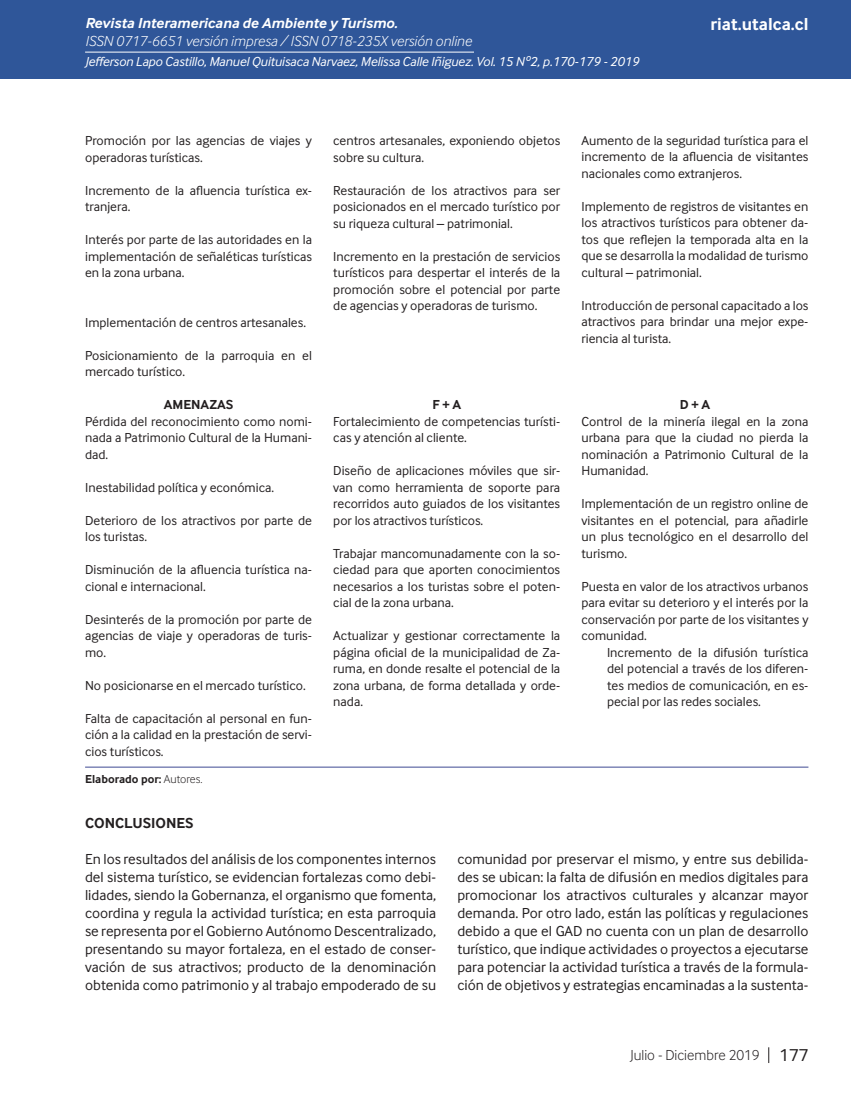
<style>
.page{position:relative;width:851px;height:1106px;background:#fff}
.page>*{position:absolute;margin:0;border:0;box-sizing:border-box;transform-origin:0 0}
.t1{font:700 18px "Inter Face";color:#fff}
.t2{font:15px/18px "Inter Face";color:#231f20;text-align:justify}
.t3{font:italic 300 15px "Inter Face";color:#fff}
.t4{font:italic 700 15px "Inter Face";color:#fff}
.t5{font:300 15px "Inter Face";color:#231f20}
.t6{font:700 15px "Inter Face";color:#231f20}
.t7{font:13.5px/16.5px "Inter Face";color:#231f20;text-align:justify}
.t8{font:italic 13.5px "Inter Face";letter-spacing:-.01em;color:#fff}
.t9{font:700 13.5px "Inter Face";color:#231f20}
.t10{font:700 12px "Inter Face";color:#231f20}
.s1{font-weight:300}
.s2{font-weight:400;font-size:18px}
</style>
<div class="page">
<div style="left:0;top:0;width:850px;height:79px;background:#2f5699"></div>
<hr style="left:85px;top:52px;width:389px;height:1px;background:#fff">
<svg style="left:768px;top:1047px;width:1px;height:16px"></svg>
<hr style="left:85px;top:766px;width:723px;height:1px;background:#3f4993">
<p class="t4" style="left:85px;top:15px;width:314px">Revista Interamericana de Ambiente y Turismo.</p>
<p class="t3" style="left:85px;top:33px;width:388px">ISSN 0717-6651 versión impresa / ISSN 0718-235X versión online</p>
<p class="t8" style="left:85px;top:54px;width:555px">Jefferson Lapo Castillo, Manuel Quituisaca Narvaez, Melissa Calle Iñiguez. Vol. 15 Nº2, p.170-179 - 2019</p>
<h1 class="t1" style="left:710px;top:14px;width:99px">riat.utalca.cl</h1>
<p class="t7" style="left:85px;top:132px;width:228px">Promoción por las agencias de viajes y operadoras turísticas.</p>
<p class="t7" style="left:85px;top:182px;width:228px">Incremento de la afluencia turística ex&shy;tranjera.</p>
<p class="t7" style="left:85px;top:231px;width:228px">Interés por parte de las autoridades en la implementación de señaléticas turísticas en la zona urbana.</p>
<p class="t7" style="left:85px;top:314px;width:222px">Implementación de centros artesanales.</p>
<p class="t7" style="left:85px;top:347px;width:228px">Posicionamiento de la parroquia en el mercado turístico.</p>
<p class="t9" style="left:164px;top:397px;width:71px">AMENAZAS</p>
<p class="t7" style="left:85px;top:413px;width:228px">Pérdida del reconocimiento como nomi&shy;nada a Patrimonio Cultural de la Humani&shy;dad.</p>
<p class="t7" style="left:85px;top:479px;width:190px">Inestabilidad política y económica.</p>
<p class="t7" style="left:85px;top:512px;width:228px">Deterioro de los atractivos por parte de los turistas.</p>
<p class="t7" style="left:85px;top:561px;width:228px">Disminución de la afluencia turística na&shy;cional e internacional.</p>
<p class="t7" style="left:85px;top:611px;width:228px">Desinterés de la promoción por parte de agencias de viaje y operadoras de turis&shy;mo.</p>
<p class="t7" style="left:85px;top:677px;width:222px">No posicionarse en el mercado turístico.</p>
<p class="t7" style="left:85px;top:710px;width:228px">Falta de capacitación al personal en fun&shy;ción a la calidad en la prestación de servi&shy;cios turísticos.</p>
<p class="t7" style="left:333px;top:132px;width:228px">centros artesanales, exponiendo objetos sobre su cultura.</p>
<p class="t7" style="left:333px;top:182px;width:228px">Restauración de los atractivos para ser posicionados en el mercado turístico por su riqueza cultural – patrimonial.</p>
<p class="t7" style="left:333px;top:248px;width:228px">Incremento en la prestación de servicios turísticos para despertar el interés de la promoción sobre el potencial por parte de agencias y operadoras de turismo.</p>
<p class="t9" style="left:432px;top:397px;width:30px">F + A</p>
<p class="t7" style="left:333px;top:413px;width:228px">Fortalecimiento de competencias turísti&shy;cas y atención al cliente.</p>
<p class="t7" style="left:333px;top:462px;width:228px">Diseño de aplicaciones móviles que sir&shy;van como herramienta de soporte para recorridos auto guiados de los visitantes por los atractivos turísticos.</p>
<p class="t7" style="left:333px;top:545px;width:228px">Trabajar mancomunadamente con la so&shy;ciedad para que aporten conocimientos necesarios a los turistas sobre el poten&shy;cial de la zona urbana.</p>
<p class="t7" style="left:333px;top:627px;width:228px">Actualizar y gestionar correctamente la página oficial de la municipalidad de Za&shy;ruma, en donde resalte el potencial de la zona urbana, de forma detallada y orde&shy;nada.</p>
<p class="t7" style="left:581px;top:132px;width:228px">Aumento de la seguridad turística para el incremento de la afluencia de visitantes nacionales como extranjeros.</p>
<p class="t7" style="left:581px;top:198px;width:228px">Implemento de registros de visitantes en los atractivos turísticos para obtener da&shy;tos que reflejen la temporada alta en la que se desarrolla la modalidad de turismo cultural – patrimonial.</p>
<p class="t7" style="left:581px;top:297px;width:228px">Introducción de personal capacitado a los atractivos para brindar una mejor expe&shy;riencia al turista.</p>
<p class="t9" style="left:679px;top:397px;width:32px">D + A</p>
<p class="t7" style="left:581px;top:413px;width:228px">Control de la minería ilegal en la zona urbana para que la ciudad no pierda la nominación a Patrimonio Cultural de la Humanidad.</p>
<p class="t7" style="left:581px;top:495px;width:228px">Implementación de un registro online de visitantes en el potencial, para añadirle un plus tecnológico en el desarrollo del turismo.</p>
<p class="t7" style="left:581px;top:577px;width:228px">Puesta en valor de los atractivos urbanos para evitar su deterioro y el interés por la conservación por parte de los visitantes y comunidad.</p>
<p class="t7" style="left:607px;top:643px;width:203px">Incremento de la difusión turística del potencial a través de los diferen&shy;tes medios de comunicación, en es&shy;pecial por las redes sociales.</p>
<p class="t10" style="left:85px;top:771px;width:119px">Elaborado por: <span class="s1">Autores.</span></p>
<p class="t6" style="left:85px;top:814px;width:110px">CONCLUSIONES</p>
<p class="t2" style="left:85px;top:849px;width:352px">En los resultados del análisis de los componentes internos del sistema turístico, se evidencian fortalezas como debi&shy;lidades, siendo la Gobernanza, el organismo que fomenta, coordina y regula la actividad turística; en esta parroquia se representa por el Gobierno Autónomo Descentralizado, presentando su mayor fortaleza, en el estado de conser&shy;vación de sus atractivos; producto de la denominación obtenida como patrimonio y al trabajo empoderado de su</p>
<p class="t2" style="left:457px;top:849px;width:352px">comunidad por preservar el mismo, y entre sus debilida&shy;des se ubican: la falta de difusión en medios digitales para promocionar los atractivos culturales y alcanzar mayor demanda. Por otro lado, están las políticas y regulaciones debido a que el GAD no cuenta con un plan de desarrollo turístico, que indique actividades o proyectos a ejecutarse para potenciar la actividad turística a través de la formula&shy;ción de objetivos y estrategias encaminadas a la sustenta-</p>
<p class="t5" style="left:630px;top:1046px;width:180px">Julio - Diciembre 2019 <span class="s2">177</span></p>
</div>
